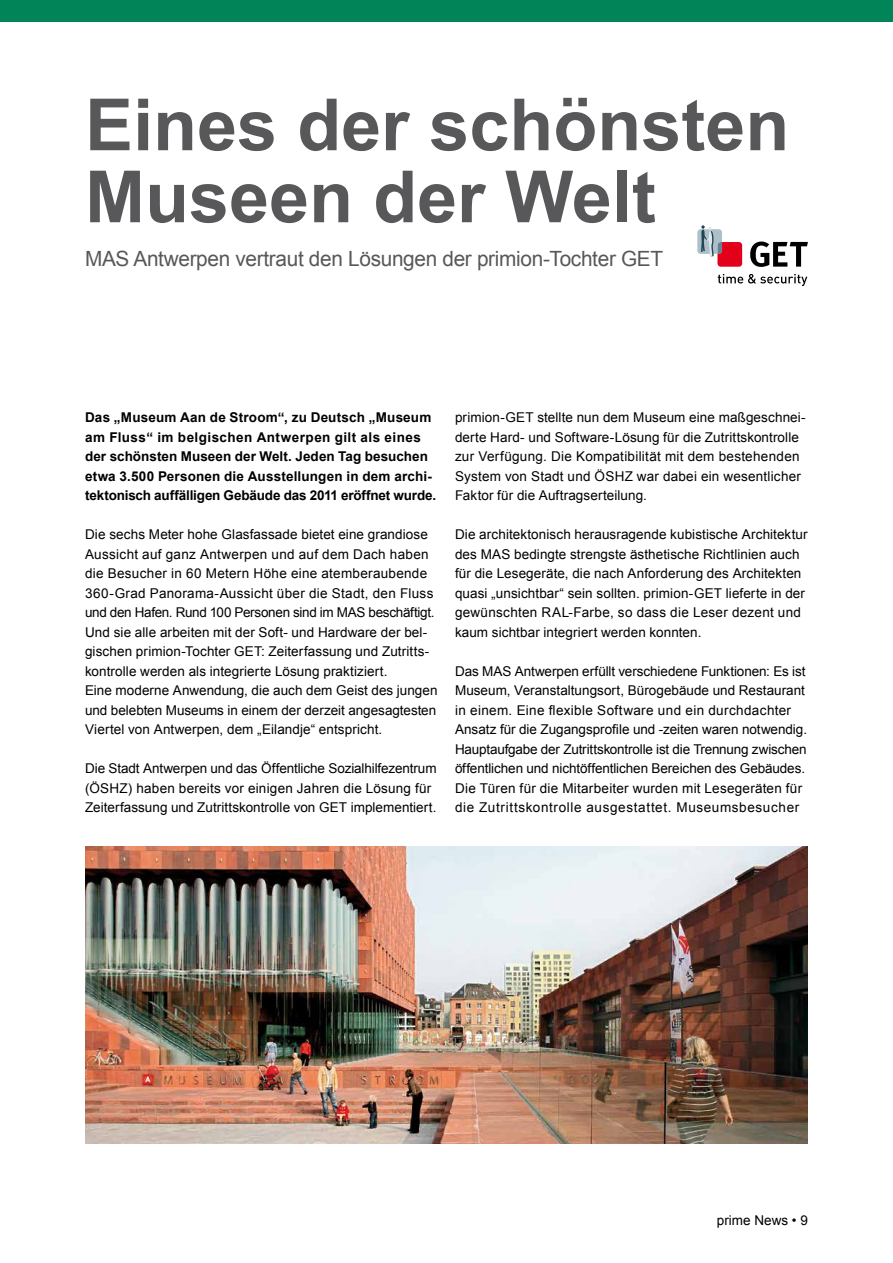
<style>
.page{position:relative;width:893px;height:1263px;background:#fff}
.page>*{position:absolute;margin:0;border:0;box-sizing:border-box;transform-origin:0 0}
.t1{font:700 72px/72px "Arial";color:#58585a}
.t2{font:21px "Arial";letter-spacing:-.015em;color:#58585a}
.t3{font:13.5px/19.5px "Arial";letter-spacing:.005em;color:#000}
.t4{font:700 13.5px/19.5px "Arial";letter-spacing:.01em;color:#000}
</style>
<div class="page">
<img style="left:85px;top:846px;width:723px;height:298px">
<svg style="left:697px;top:225px;width:45px;height:42px"></svg>
<svg style="left:750px;top:242px;width:58px;height:25px"></svg>
<svg style="left:718px;top:274px;width:89px;height:12px"></svg>
<div style="left:0;top:0;width:893px;height:21px;background:#008458"></div>
<h1 class="t1" style="left:85px;top:91px;width:706px">Eines der schönsten<br>Museen der Welt</h1>
<h2 class="t2" style="left:85px;top:245px;width:580px">MAS Antwerpen vertraut den Lösungen der primion-Tochter GET</h2>
<p class="t4" style="left:85px;top:408px;width:353px">Das „Museum Aan de Stroom“, zu Deutsch „Museum am Fluss“ im belgischen Antwerpen gilt als eines der schönsten Museen der Welt. Jeden Tag besuchen etwa 3.500 Personen die Ausstellungen in dem archi&shy;tektonisch auffälligen Gebäude das 2011 eröffnet wurde.</p>
<p class="t3" style="left:85px;top:525px;width:354px">Die sechs Meter hohe Glasfassade bietet eine grandiose Aussicht auf ganz Antwerpen und auf dem Dach haben die Besucher in 60 Metern Höhe eine atemberaubende 360-Grad Panorama-Aussicht über die Stadt, den Fluss und den Hafen. Rund 100 Personen sind im MAS beschäftigt.<br>Und sie alle arbeiten mit der Soft- und Hardware der bel&shy;gischen primion-Tochter GET: Zeiterfassung und Zutritts&shy;kontrolle werden als integrierte Lösung praktiziert.<br>Eine moderne Anwendung, die auch dem Geist des jungen und belebten Museums in einem der derzeit angesagtesten Viertel von Antwerpen, dem „Eilandje“ entspricht.</p>
<p class="t3" style="left:85px;top:759px;width:353px">Die Stadt Antwerpen und das Öffentliche Sozialhilfezentrum (ÖSHZ) haben bereits vor einigen Jahren die Lösung für<br>Zeiterfassung und Zutrittskontrolle von GET implementiert.</p>
<p class="t3" style="left:455px;top:408px;width:352px">primion-GET stellte nun dem Museum eine maßgeschnei&shy;derte Hard- und Software-Lösung für die Zutrittskontrolle zur Verfügung. Die Kompatibilität mit dem bestehenden System von Stadt und ÖSHZ war dabei ein wesentlicher Faktor für die Auftragserteilung.</p>
<p class="t3" style="left:455px;top:525px;width:354px">Die architektonisch herausragende kubistische Architektur des MAS bedingte strengste ästhetische Richtlinien auch für die Lesegeräte, die nach Anforderung des Architekten quasi „unsichtbar“ sein sollten. primion-GET lieferte in der gewünschten RAL-Farbe, so dass die Leser dezent und kaum sichtbar integriert werden konnten.</p>
<p class="t3" style="left:455px;top:661px;width:354px">Das MAS Antwerpen erfüllt verschiedene Funktionen: Es ist Museum, Veranstaltungsort, Bürogebäude und Restaurant in einem. Eine flexible Software und ein durchdachter Ansatz für die Zugangsprofile und -zeiten waren notwendig.<br>Hauptaufgabe der Zutrittskontrolle ist die Trennung zwischen öffentlichen und nichtöffentlichen Bereichen des Gebäudes.<br>Die Türen für die Mitarbeiter wurden mit Lesegeräten für die Zutrittskontrolle ausgestattet. Museumsbesucher</p>
<p class="t3" style="left:717px;top:1211px;width:92px">prime News • 9</p>
</div>
